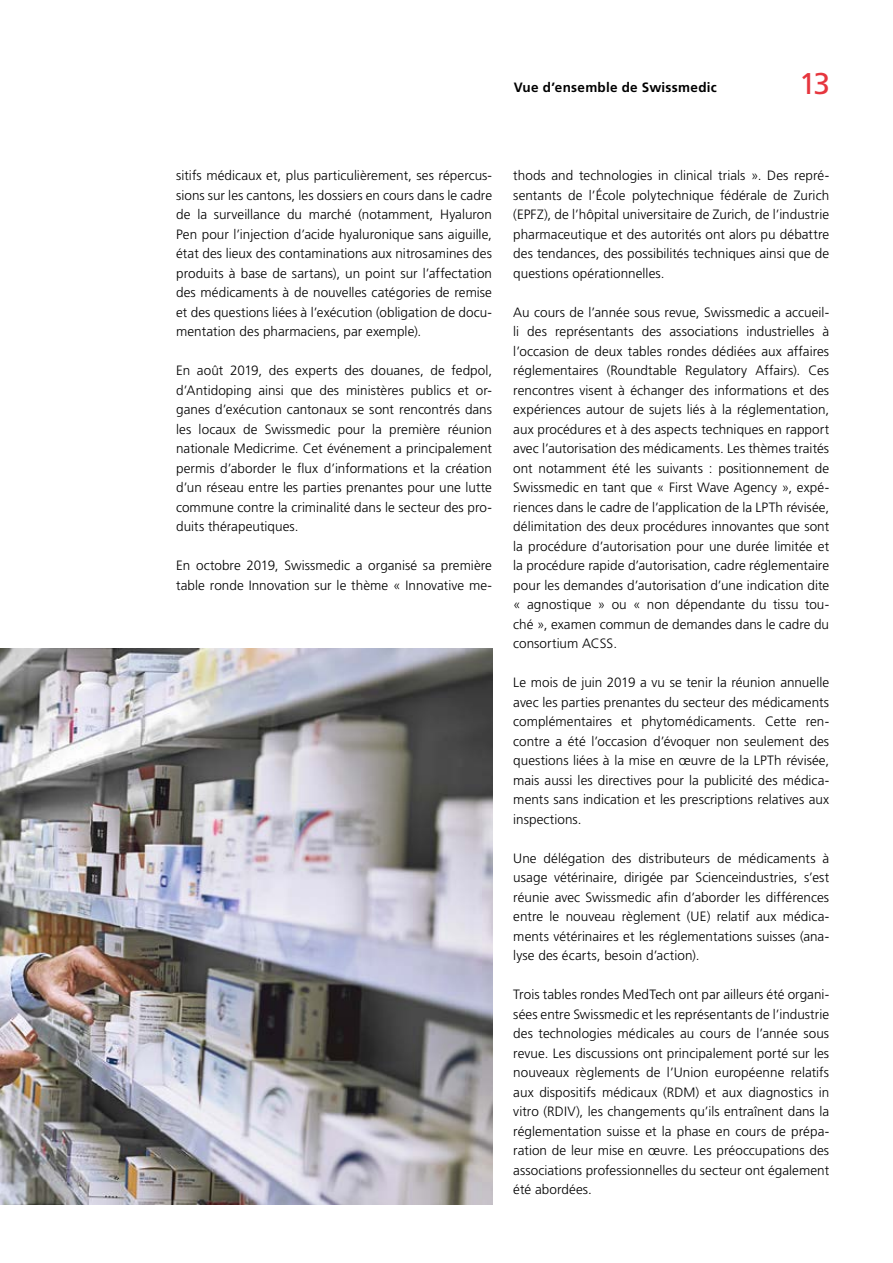
<style>
.page{position:relative;width:893px;height:1263px;background:#fff}
.page>*{position:absolute;margin:0;border:0;box-sizing:border-box;transform-origin:0 0}
.t1{font:30px "Frutiger LT Std";color:#e6363e}
.t2{font:300 13.5px/19.5px "Frutiger LT Std";letter-spacing:.005em;color:#000;text-align:justify}
.t3{font:700 13.5px "Frutiger LT Std";letter-spacing:.02em;color:#000}
</style>
<div class="page">
<img style="left:0;top:648px;width:492px;height:556px">
<p class="t3" style="left:514px;top:80px;width:205px">Vue d’ensemble de Swissmedic</p>
<h1 class="t1" style="left:799px;top:66px;width:33px">13</h1>
<p class="t2" style="left:176px;top:166px;width:317px">sitifs médicaux et, plus particulièrement, ses répercus&shy;sions sur les cantons, les dossiers en cours dans le cadre de la surveillance du marché (notamment, Hyaluron Pen pour l’injection d’acide hyaluronique sans aiguille, état des lieux des contaminations aux nitrosamines des produits à base de sartans), un point sur l’affectation des médicaments à de nouvelles catégories de remise et des questions liées à l’exécution (obligation de docu&shy;mentation des pharmaciens, par exemple).</p>
<p class="t2" style="left:176px;top:361px;width:317px">En août 2019, des experts des douanes, de fedpol, d’Antidoping ainsi que des ministères publics et or&shy;ganes d’exécution cantonaux se sont rencontrés dans les locaux de Swissmedic pour la première réunion nationale Medicrime. Cet événement a principalement permis d’aborder le flux d’informations et la création d’un réseau entre les parties prenantes pour une lutte commune contre la criminalité dans le secteur des pro&shy;duits thérapeutiques.</p>
<p class="t2" style="left:176px;top:556px;width:317px">En octobre 2019, Swissmedic a organisé sa première table ronde Innovation sur le thème « Innovative me-</p>
<p class="t2" style="left:513px;top:166px;width:317px">thods and technologies in clinical trials ». Des repré&shy;sentants de l’École polytechnique fédérale de Zurich (EPFZ), de l’hôpital universitaire de Zurich, de l’industrie pharmaceutique et des autorités ont alors pu débattre des tendances, des possibilités techniques ainsi que de questions opérationnelles.</p>
<p class="t2" style="left:513px;top:302px;width:317px">Au cours de l’année sous revue, Swissmedic a accueil&shy;li des représentants des associations industrielles à l’occasion de deux tables rondes dédiées aux affaires réglementaires (Roundtable Regulatory Affairs). Ces rencontres visent à échanger des informations et des expériences autour de sujets liés à la réglementation, aux procédures et à des aspects techniques en rapport avec l’autorisation des médicaments. Les thèmes traités ont notamment été les suivants : positionnement de Swissmedic en tant que « First Wave Agency », expé&shy;riences dans le cadre de l’application de la LPTh révisée, délimitation des deux procédures innovantes que sont la procédure d’autorisation pour une durée limitée et la procédure rapide d’autorisation, cadre réglementaire pour les demandes d’autorisation d’une indication dite « agnostique » ou « non dépendante du tissu tou&shy;ché », examen commun de demandes dans le cadre du consortium ACSS.</p>
<p class="t2" style="left:513px;top:673px;width:317px">Le mois de juin 2019 a vu se tenir la réunion annuelle avec les parties prenantes du secteur des médicaments complémentaires et phytomédicaments. Cette ren&shy;contre a été l’occasion d’évoquer non seulement des questions liées à la mise en œuvre de la LPTh révisée, mais aussi les directives pour la publicité des médica&shy;ments sans indication et les prescriptions relatives aux inspections.</p>
<p class="t2" style="left:513px;top:848px;width:317px">Une délégation des distributeurs de médicaments à usage vétérinaire, dirigée par Scienceindustries, s’est réunie avec Swissmedic afin d’aborder les différences entre le nouveau règlement (UE) relatif aux médica&shy;ments vétérinaires et les réglementations suisses (ana&shy;lyse des écarts, besoin d’action).</p>
<p class="t2" style="left:513px;top:985px;width:317px">Trois tables rondes MedTech ont par ailleurs été organi&shy;sées entre Swissmedic et les représentants de l’industrie des technologies médicales au cours de l’année sous revue. Les discussions ont principalement porté sur les nouveaux règlements de l’Union européenne relatifs aux dispositifs médicaux (RDM) et aux diagnostics in vitro (RDIV), les changements qu’ils entraînent dans la réglementation suisse et la phase en cours de prépa&shy;ration de leur mise en œuvre. Les préoccupations des associations professionnelles du secteur ont également été abordées.</p>
</div>
